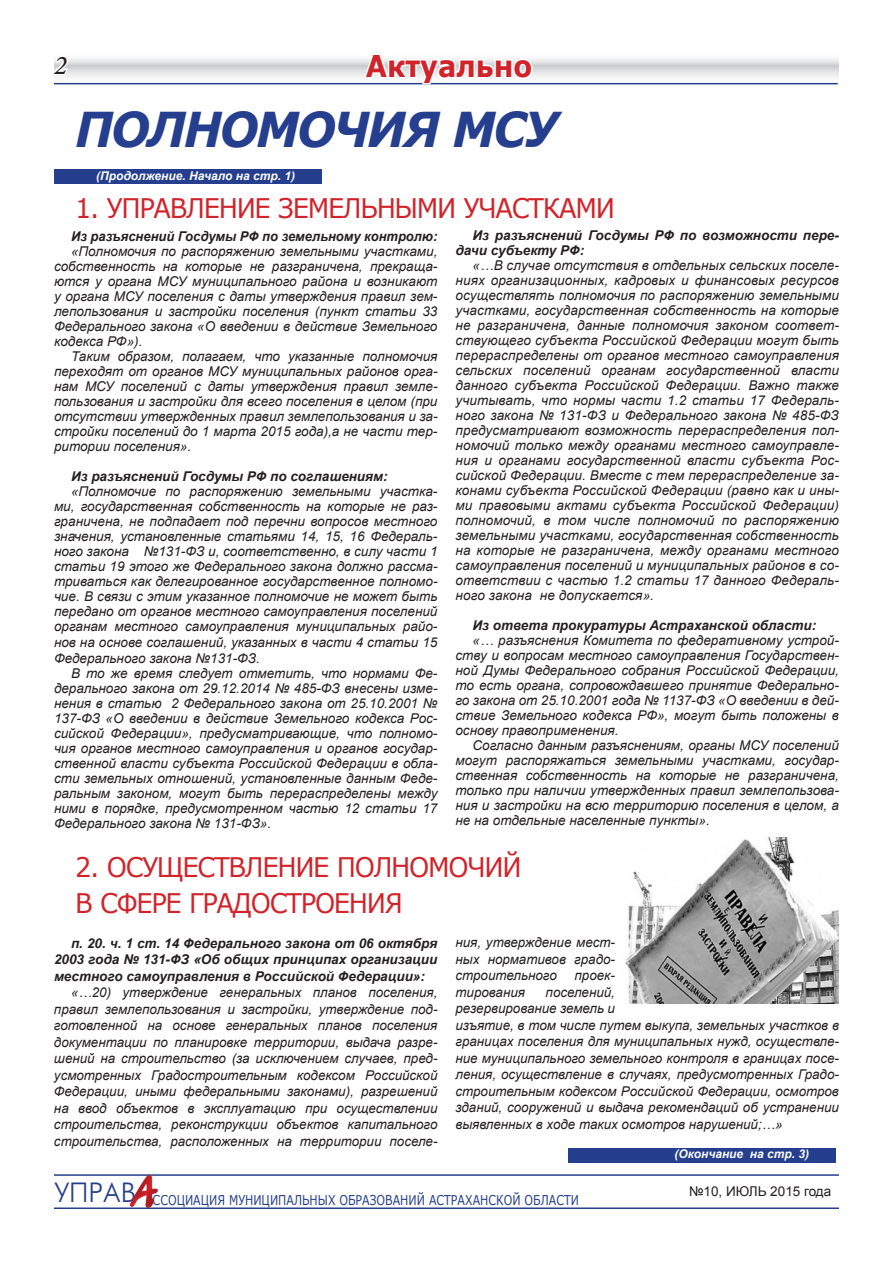
<style>
.page{position:relative;width:893px;height:1263px;background:#fff}
.page>*{position:absolute;margin:0;border:0;box-sizing:border-box;transform-origin:0 0}
.t1{font:italic 700 48px "Verdana";letter-spacing:-.05em;color:#253f8e;scale:.95 1}
.t2{font:44.7px "Tagir CTT";color:#d1232a}
.t3{font:700 30px "Verdana";color:#d1232a;scale:.91 1}
.t4{font:27px/36px "Verdana";letter-spacing:-.05em;color:#d1232a;scale:.95 1}
.t5{font:italic 500 27px "Minion Pro";color:#231f20}
.t6{font:italic 13.5px/15px "Arial";color:#231f20;text-align:justify}
.t7{font:italic 700 13.5px/16.5px "Arial";color:#231f20}
.t8{font:13.5px "Verdana";color:#253f8e;scale:.82 1}
.t9{font:italic 700 13.5px "Arial";color:#231f20;scale:.96 1}
.t10{font:13.5px "Arial";color:#231f20}
.t11{font:italic 700 12px "Arial";color:#fff}
</style>
<div class="page">
<hr style="left:54px;top:1174px;width:785px;height:2px;background:#253f8e">
<svg style="left:54px;top:59px;width:785px;height:26px"></svg>
<svg style="left:54px;top:59px;width:16px;height:18px"></svg>
<hr style="left:54px;top:1207px;width:785px;height:2px;background:#253f8e">
<div style="left:121px;top:1164px;width:59px;height:62px;background:#231f20;opacity:.5"></div>
<svg style="left:362px;top:59px;width:173px;height:26px"></svg>
<div style="left:54px;top:169px;width:268px;height:15px;background:#253f8e"></div>
<img style="left:625px;top:838px;width:214px;height:166px">
<div style="left:568px;top:1148px;width:268px;height:14px;background:#253f8e"></div>
<h3 class="t5" style="left:54px;top:46px;width:14px">2</h3>
<h3 class="t3" style="left:366px;top:47px;width:184px">Актуально</h3>
<h1 class="t1" style="left:75px;top:99px;width:510px">Полномочия МСУ</h1>
<p class="t11" style="left:96px;top:168px;width:200px">(Продолжение. Начало на стр. 1)</p>
<h3 class="t4" style="left:75px;top:190px;width:570px">1. Управление земельными участками</h3>
<p class="t9" style="left:71px;top:227px;width:383px">Из разъяснений Госдумы РФ по земельному контролю:</p>
<p class="t6" style="left:54px;top:243px;width:385px;text-indent:17px">«Полномочия по распоряжению земельными участками, собственность на которые не разграничена, прекраща&shy;ются у органа МСУ муниципального района и возникают у органа МСУ поселения с даты утверждения правил зем&shy;лепользования и застройки поселения (пункт статьи 33<br>Федерального закона «О введении в действие Земельного кодекса РФ»).</p>
<p class="t6" style="left:54px;top:348px;width:385px;text-indent:17px">Таким образом, полагаем, что указанные полномочия переходят от органов МСУ муниципальных районов орга&shy;нам МСУ поселений с даты утверждения правил земле&shy;пользования и застройки для всего поселения в целом (при отсутствии утвержденных правил землепользования и за&shy;стройки поселений до 1 марта 2015 года),а не части тер&shy;ритории поселения».</p>
<p class="t7" style="left:71px;top:468px;width:318px">Из разъяснений Госдумы РФ по соглашениям:</p>
<p class="t6" style="left:54px;top:483px;width:385px;text-indent:17px">«Полномочие по распоряжению земельными участка&shy;ми, государственная собственность на которые не раз&shy;граничена, не подпадает под перечни вопросов местного значения, установленные статьями 14, 15, 16 Федераль&shy;ного закона №131-ФЗ и, соответственно, в силу части 1 статьи 19 этого же Федерального закона должно рассма&shy;триваться как делегированное государственное полномо&shy;чие. В связи с этим указанное полномочие не может быть передано от органов местного самоуправления поселений органам местного самоуправления муниципальных райо&shy;нов на основе соглашений, указанных в части 4 статьи 15<br>Федерального закона №131-ФЗ.</p>
<p class="t6" style="left:54px;top:666px;width:385px;text-indent:17px">В то же время следует отметить, что нормами Фе&shy;дерального закона от 29.12.2014 № 485-ФЗ внесены изме&shy;нения в статью 2 Федерального закона от 25.10.2001 № 137-ФЗ «О введении в действие Земельного кодекса Рос&shy;сийской Федерации», предусматривающие, что полномо&shy;чия органов местного самоуправления и органов государ&shy;ственной власти субъекта Российской Федерации в обла&shy;сти земельных отношений, установленные данным Феде&shy;ральным законом, могут быть перераспределены между ними в порядке, предусмотренном частью 12 статьи 17<br>Федерального закона № 131-ФЗ».</p>
<p class="t7" style="left:455px;top:229px;width:385px;line-height:15px;text-indent:17px">Из разъяснений Госдумы РФ по возможности пере&shy;дачи субъекту РФ:</p>
<p class="t6" style="left:455px;top:258px;width:385px;text-indent:17px">«…В случае отсутствия в отдельных сельских поселе&shy;ниях организационных, кадровых и финансовых ресурсов осуществлять полномочия по распоряжению земельными участками, государственная собственность на которые не разграничена, данные полномочия законом соответ&shy;ствующего субъекта Российской Федерации могут быть перераспределены от органов местного самоуправления сельских поселений органам государственной власти данного субъекта Российской Федерации. Важно также учитывать, что нормы части 1.2 статьи 17 Федераль&shy;ного закона № 131-ФЗ и Федерального закона № 485-ФЗ предусматривают возможность перераспределения пол&shy;номочий только между органами местного самоуправле&shy;ния и органами государственной власти субъекта Рос&shy;сийской Федерации. Вместе с тем перераспределение за&shy;конами субъекта Российской Федерации (равно как и ины&shy;ми правовыми актами субъекта Российской Федерации) полномочий, в том числе полномочий по распоряжению земельными участками, государственная собственность на которые не разграничена, между органами местного самоуправления поселений и муниципальных районов в со&shy;ответствии с частью 1.2 статьи 17 данного Федераль&shy;ного закона не допускается».</p>
<p class="t7" style="left:472px;top:618px;width:345px">Из ответа прокуратуры Астраханской области:</p>
<p class="t6" style="left:455px;top:633px;width:385px;text-indent:17px">«… разъяснения Комитета по федеративному устрой&shy;ству и вопросам местного самоуправления Государствен&shy;ной Думы Федерального собрания Российской Федерации, то есть органа, сопровождавшего принятие Федерально&shy;го закона от 25.10.2001 года № 1137-ФЗ «О введении в дей&shy;ствие Земельного кодекса РФ», могут быть положены в основу правоприменения.</p>
<p class="t6" style="left:455px;top:738px;width:385px;text-indent:17px">Согласно данным разъяснениям, органы МСУ поселений могут распоряжаться земельными участками, государ&shy;ственная собственность на которые не разграничена, только при наличии утвержденных правил землепользова&shy;ния и застройки на всю территорию поселения в целом, а не на отдельные населенные пункты».</p>
<h3 class="t4" style="left:75px;top:848px;width:471px">2. Осуществление полномочий в сфере градостроения</h3>
<p class="t7" style="left:54px;top:935px;width:385px;text-align:justify;text-indent:17px">п. 20. ч. 1 ст. 14 Федерального закона от 06 октября 2003 года № 131-ФЗ «Об общих принципах организации местного самоуправления в Российской Федерации»:</p>
<p class="t6" style="left:54px;top:984px;width:385px;line-height:16.5px;text-indent:17px">«…20) утверждение генеральных планов поселения, правил землепользования и застройки, утверждение под&shy;готовленной на основе генеральных планов поселения документации по планировке территории, выдача разре&shy;шений на строительство (за исключением случаев, пред&shy;усмотренных Градостроительным кодексом Российской Федерации, иными федеральными законами), разрешений на ввод объектов в эксплуатацию при осуществлении строительства, реконструкции объектов капитального строительства, расположенных на территории поселе-</p>
<p class="t6" style="left:455px;top:935px;width:161px;line-height:16.5px">ния, утверждение мест&shy;ных нормативов градо&shy;строительного</p>
<p class="t6" style="left:575px;top:968px;width:42px">проек-</p>
<p class="t6" style="left:455px;top:984px;width:385px;line-height:16.5px;text-align:left;text-indent:90px">поселений,<br>резервирование земель и<br>изъятие, в том числе путем выкупа, земельных участков в границах поселения для муниципальных нужд, осуществле&shy;ние муниципального земельного контроля в границах посе&shy;ления, осуществление в случаях, предусмотренных Градо&shy;строительным кодексом Российской Федерации, осмотров зданий, сооружений и выдача рекомендаций об устранении выявленных в ходе таких осмотров нарушений;…»</p>
<p class="t11" style="left:674px;top:1146px;width:136px">(Окончание на стр. 3)</p>
<p class="t6" style="left:455px;top:985px;width:71px">тирования</p>
<h2 class="t2" style="left:130px;top:1164px;width:26px">А</h2>
<p class="t8" style="left:54px;top:1191px;width:642px"><sup>УПРАВ</sup> ссоциация муниципальных образований Астраханской области</p>
<p class="t10" style="left:689px;top:1183px;width:144px">№10, июль 2015 года</p>
</div>
